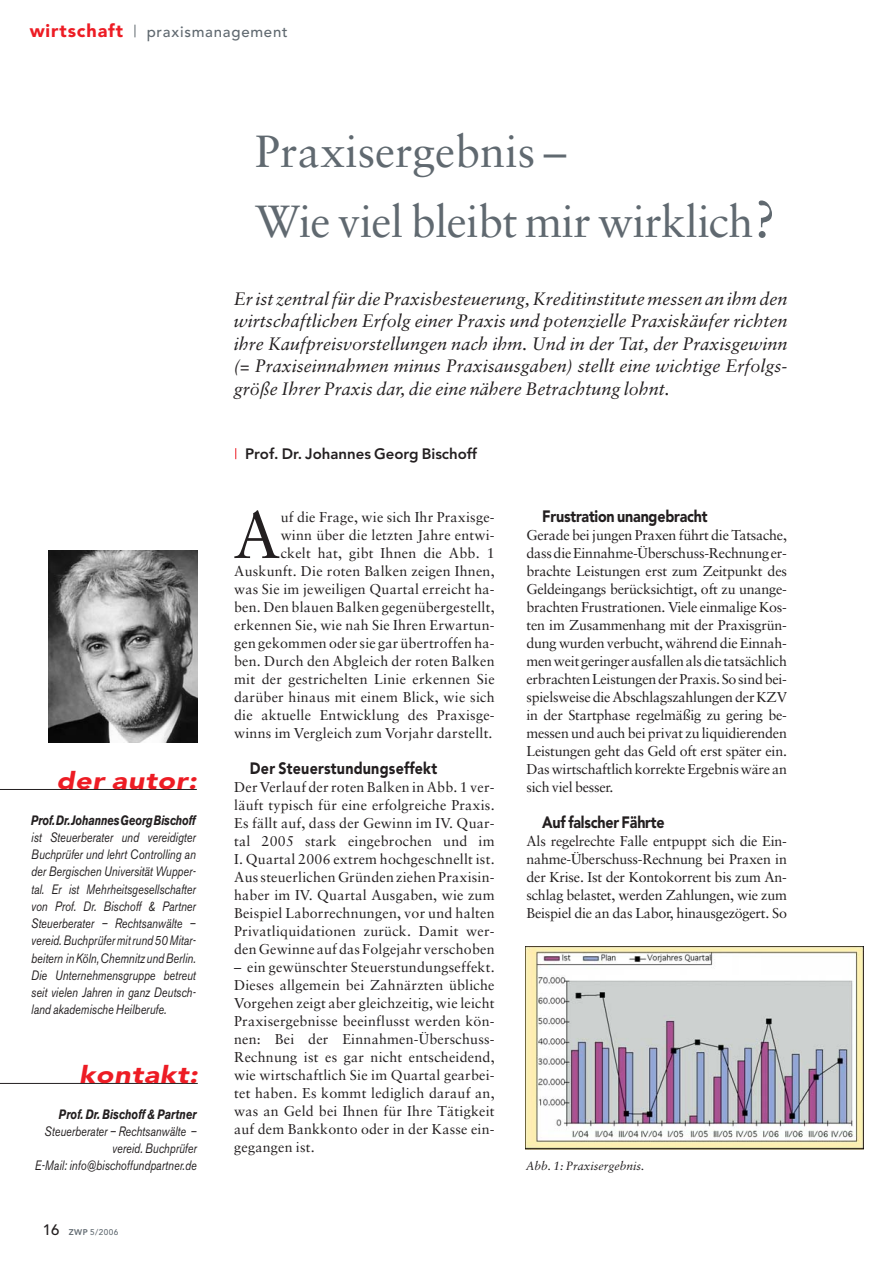
<style>
.page{position:relative;width:893px;height:1263px;background:#fff}
.page>*{position:absolute;margin:0;border:0;box-sizing:border-box;transform-origin:0 0}
.t1{font:65.85px "Sabon";color:#231f20}
.t2{font:45px/70.5px "Sabon";letter-spacing:-.015em;color:#606970}
.t3{font:italic 900 24px "Avenir";color:#ed1c24;scale:1.2 1}
.t4{font:italic 18px/22.5px "Sabon";color:#231f20;text-align:justify}
.t5{font:900 18px "Avenir";letter-spacing:.05em;color:#ed1c24}
.t6{font:900 16.35px "Avenir";letter-spacing:-.015em;color:#231f20;scale:.87 1}
.t7{font:900 16.35px "Avenir";letter-spacing:.015em;color:#231f20;scale:.87 1}
.t8{font:800 15px "Avenir";color:#231f20}
.t9{font:500 15px "Avenir";letter-spacing:.05em;color:#606970}
.t10{font:14.25px/18px "Sabon";letter-spacing:.015em;color:#231f20;text-align:justify}
.t11{font:italic 13.5px/17.2px "Akzidenz Grotesk BE";color:#231f20;text-align:justify;scale:.8 1}
.t12{font:italic 700 13.5px "Akzidenz Grotesk BE";letter-spacing:-.015em;color:#231f20;scale:.8 1}
.t13{font:italic 12px "Sabon";color:#231f20}
.t14{font:500 8.25px "Avenir";color:#606970}
.s1{font-size:52.5px}
.s2{font-size:15px;color:#231f20}
.s3{font-weight:800}
</style>
<div class="page">
<svg style="left:135px;top:25px;width:1px;height:12px"></svg>
<hr style="left:0;top:789px;width:197px;height:1px;background:#231f20">
<img style="left:48px;top:551px;width:149px;height:191px">
<hr style="left:0;top:1083px;width:198px;height:1px;background:#231f20">
<img style="left:525px;top:946px;width:339px;height:203px">
<p class="t5" style="left:30px;top:24px;width:95px">wirtschaft</p>
<p class="t9" style="left:147px;top:26px;width:142px">praxismanagement</p>
<h2 class="t2" style="left:255px;top:120px;width:523px">Praxisergebnis –<br>Wie viel bleibt mir wirklich<span class="s1">?</span></h2>
<p class="t4" style="left:234px;top:289px;width:555px">Er ist zentral für die Praxisbesteuerung, Kreditinstitute messen an ihm den wirtschaftlichen Erfolg einer Praxis und potenzielle Praxiskäufer richten ihre Kaufpreisvorstellungen nach ihm. Und in der Tat, der Praxisgewinn (= Praxiseinnahmen minus Praxisausgaben) stellt eine wichtige Erfolgs&shy;größe Ihrer Praxis dar, die eine nähere Betrachtung lohnt.</p>
<h3 class="t3" style="left:56px;top:771px;width:122px">der autor:</h3>
<p class="t12" style="left:31px;top:815px;width:207px">Prof. Dr. Johannes Georg Bischoff</p>
<p class="t11" style="left:31px;top:830px;width:207px">ist Steuerberater und vereidigter Buchprüfer und lehrt Controlling an der Bergischen Universität Wupper&shy;tal. Er ist Mehrheitsgesellschafter von Prof. Dr. Bischoff &amp; Partner Steuerberater – Rechtsanwälte – vereid. Buchprüfer mit rund 50 Mitar&shy;beitern in Köln, Chemnitz und Berlin.<br>Die Unternehmensgruppe betreut seit vielen Jahren in ganz Deutsch&shy;land akademische Heilberufe.</p>
<h3 class="t3" style="left:79px;top:1065px;width:104px">kontakt:</h3>
<p class="t12" style="left:59px;top:1109px;width:174px">Prof. Dr. Bischoff &amp; Partner</p>
<p class="t11" style="left:35px;top:1124px;width:204px;text-align:right">Steuerberater – Rechtsanwälte – vereid. Buchprüfer<br>E-Mail: info@bischoffundpartner.de</p>
<p class="t14" style="left:43px;top:1228px;width:77px"><span class="s2">16</span> <span class="s3">ZWP</span> 5/2006</p>
<p class="t8" style="left:245px;top:448px;width:234px">Prof. Dr. Johannes Georg Bischoff</p>
<h1 class="t1" style="left:233px;top:508px;width:49px">A</h1>
<p class="t10" style="left:234px;top:509px;width:262px;text-align:right">uf die Frage, wie sich Ihr Praxisge-<br>winn über die letzten Jahre entwi-<br>ckelt hat, gibt Ihnen die Abb. 1<br>Auskunft. Die roten Balken zeigen Ihnen, was Sie im jeweiligen Quartal erreicht ha&shy;ben. Den blauen Balken gegenübergestellt, erkennen Sie, wie nah Sie Ihren Erwartun&shy;gen gekommen oder sie gar übertroffen ha&shy;ben. Durch den Abgleich der roten Balken mit der gestrichelten Linie erkennen Sie darüber hinaus mit einem Blick, wie sich die aktuelle Entwicklung des Praxisge&shy;winns im Vergleich zum Vorjahr darstellt.</p>
<p class="t7" style="left:250px;top:762px;width:217px">Der Steuerstundungseffekt</p>
<p class="t10" style="left:234px;top:779px;width:262px">Der Verlauf der roten Balken in Abb. 1 ver&shy;läuft typisch für eine erfolgreiche Praxis.<br>Es fällt auf, dass der Gewinn im IV. Quar&shy;tal 2005 stark eingebrochen und im I. Quartal 2006 extrem hochgeschnellt ist.<br>Aus steuerlichen Gründen ziehen Praxisin&shy;haber im IV. Quartal Ausgaben, wie zum Beispiel Laborrechnungen, vor und halten Privatliquidationen zurück. Damit wer&shy;den Gewinne auf das Folgejahr verschoben</p>
<p class="t10" style="left:234px;top:959px;width:262px">– ein gewünschter Steuerstundungseffekt.<br>Dieses allgemein bei Zahnärzten übliche Vorgehen zeigt aber gleichzeitig, wie leicht Praxisergebnisse beeinflusst werden kön&shy;nen: Bei der Einnahmen-Überschuss-Rechnung ist es gar nicht entscheidend, wie wirtschaftlich Sie im Quartal gearbei&shy;tet haben. Es kommt lediglich darauf an, was an Geld bei Ihnen für Ihre Tätigkeit auf dem Bankkonto oder in der Kasse ein&shy;gegangen ist.</p>
<p class="t6" style="left:542px;top:510px;width:191px">Frustration unangebracht</p>
<p class="t10" style="left:526px;top:527px;width:262px">Gerade bei jungen Praxen führt die Tatsache, dass die Einnahme-Überschuss-Rechnung er&shy;brachte Leistungen erst zum Zeitpunkt des Geldeingangs berücksichtigt, oft zu unange&shy;brachten Frustrationen. Viele einmalige Kos&shy;ten im Zusammenhang mit der Praxisgrün&shy;dung wurden verbucht, während die Einnah&shy;men weit geringer ausfallen als die tatsächlich erbrachten Leistungen der Praxis. So sind bei&shy;spielsweise die Abschlagszahlungen der KZV in der Startphase regelmäßig zu gering be&shy;messen und auch bei privat zu liquidierenden Leistungen geht das Geld oft erst später ein.<br>Das wirtschaftlich korrekte Ergebnis wäre an sich viel besser.</p>
<p class="t6" style="left:542px;top:816px;width:142px">Auf falscher Fährte</p>
<p class="t10" style="left:526px;top:833px;width:262px">Als regelrechte Falle entpuppt sich die Ein&shy;nahme-Überschuss-Rechnung bei Praxen in der Krise. Ist der Kontokorrent bis zum An&shy;schlag belastet, werden Zahlungen, wie zum Beispiel die an das Labor, hinausgezögert. So</p>
<p class="t13" style="left:526px;top:1161px;width:120px">Abb. 1: Praxisergebnis.</p>
</div>
